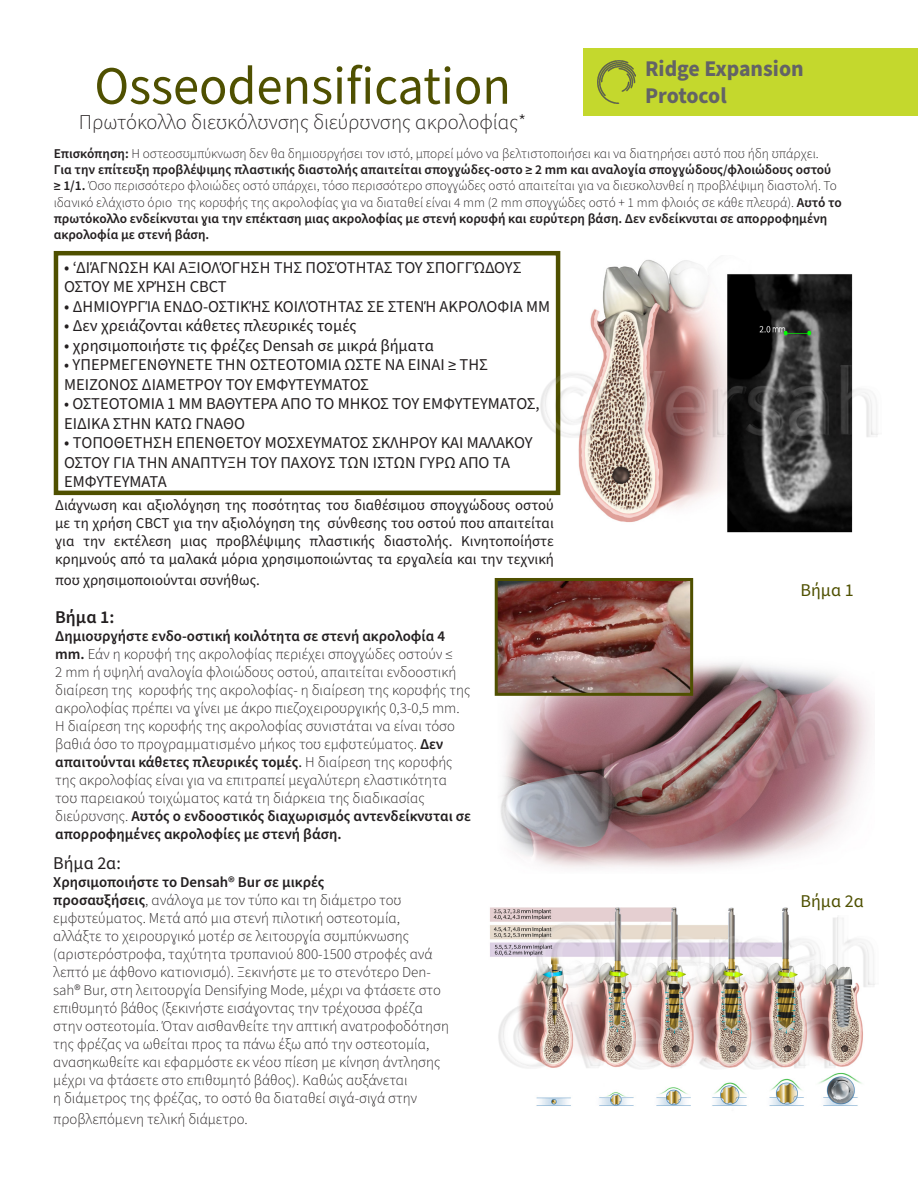
<style>
.page{position:relative;width:918px;height:1188px;background:#fff}
.page>*{position:absolute;margin:0;border:0;box-sizing:border-box;transform-origin:0 0}
.t1{font:54px "Source Sans Pro";color:#4f5000}
.t2{font:700 22.5px "Source Sans Pro";color:#636366}
.t3{font:300 21px "Source Sans Pro";color:#231f20}
.t4{font:18px "Source Sans Pro";color:#4f5000}
.t5{font:18px "Source Sans Pro";color:#231f20}
.t6{font:600 18px "Source Sans Pro";color:#231f20}
.t7{font:16.5px/19.5px "Source Sans Pro";color:#231f20}
.t8{font:300 15px/18px "Source Sans Pro";color:#231f20}
.t9{font:15px/18px "Source Sans Pro";color:#231f20;text-align:justify}
.t10{font:300 13.5px/16.2px "Source Sans Pro";color:#231f20}
.s1{font-weight:600}
.s2{font-size:17.25px}
.s3{font-weight:400}
</style>
<div class="page">
<img style="left:490px;top:907px;width:373px;height:199px">
<img style="left:494px;top:623px;width:378px;height:153px">
<img style="left:578px;top:259px;width:275px;height:274px">
<img style="left:499px;top:582px;width:190px;height:87px">
<div style="left:495px;top:578px;width:198px;height:118px;border:3px solid #4f5000"></div>
<div style="left:54px;top:251px;width:506px;height:244px;border:4px solid #4f5000"></div>
<div style="left:583px;top:48px;width:335px;height:68px;background:#c4d82d"></div>
<img style="left:598px;top:60px;width:38px;height:43px">
<img style="left:514px;top:907px;width:361px;height:97px">
<img style="left:540px;top:351px;width:338px;height:103px">
<img style="left:494px;top:669px;width:367px;height:200px">
<img style="left:490px;top:982px;width:368px;height:103px">
<p class="t1" style="left:94px;top:50px;width:418px">Osseodensification</p>
<p class="t3" style="left:79px;top:108px;width:449px">Πρωτόκολλο διευκόλυνσης διεύρυνσης ακρολοφίας*</p>
<p class="t2" style="left:645px;top:53px;width:160px">Ridge Expansion</p>
<p class="t2" style="left:645px;top:80px;width:83px">Protocol</p>
<p class="t10" style="left:54px;top:146px;width:790px"><span class="s1">Επισκόπηση:</span> Η οστεοσυμπύκνωση δεν θα δημιουργήσει τον ιστό, μπορεί μόνο να βελτιστοποιήσει και να διατηρήσει αυτό που ήδη υπάρχει.<br><span class="s1">Για την επίτευξη προβλέψιμης πλαστικής διαστολής απαιτείται σπογγώδες-οστο ≥ 2 mm και αναλογία σπογγώδους/φλοιώδους οστού<br>≥ 1/1.</span> Όσο περισσότερο φλοιώδες οστό υπάρχει, τόσο περισσότερο σπογγώδες οστό απαιτείται για να διευκολυνθεί η προβλέψιμη διαστολή. Το ιδανικό ελάχιστο όριο της κορυφής της ακρολοφίας για να διαταθεί είναι 4 mm (2 mm σπογγώδες οστό + 1 mm φλοιός σε κάθε πλευρά). <span class="s1">Αυτό το πρωτόκολλο ενδείκνυται για την επέκταση μιας ακρολοφίας με στενή κορυφή και ευρύτερη βάση. Δεν ενδείκνυται σε απορροφημένη ακρολοφία με στενή βάση.</span></p>
<p class="t7" style="left:64px;top:258px;width:459px"><span class="s2">•</span> ‘ΔΙΆΓΝΩΣΗ ΚΑΙ ΑΞΙΟΛΌΓΗΣΗ ΤΗΣ ΠΟΣΌΤΗΤΑΣ ΤΟΥ ΣΠΟΓΓΏΔΟΥΣ<br>ΟΣΤΟΥ ΜΕ ΧΡΉΣΗ CBCT</p>
<p class="t7" style="left:64px;top:297px;width:487px"><span class="s2">•</span> ΔΗΜΙΟΥΡΓΊΑ ΕΝΔΟ-ΟΣΤΙΚΉΣ ΚΟΙΛΌΤΗΤΑΣ ΣΕ ΣΤΕΝΉ ΑΚΡΟΛΟΦΙΑ MM</p>
<p class="t7" style="left:64px;top:317px;width:294px"><span class="s2">•</span> Δεν χρειάζονται κάθετες πλευρικές τομές</p>
<p class="t7" style="left:64px;top:336px;width:371px"><span class="s2">•</span> χρησιμοποιήστε τις φρέζες Densah σε μικρά βήματα</p>
<p class="t7" style="left:64px;top:356px;width:425px">• ΥΠΕΡΜΕΓΕΝΘΥΝΕΤΕ ΤΗΝ ΟΣΤΕΟΤΟΜΊΑ ΏΣΤΕ ΝΑ ΕΊ ΝΑΙ ≥ ΤΗΣ<br>ΜΕΊ ΖΟΝΟΣ ΔΙΑΜΈΤΡΟΥ ΤΟΥ ΕΜΦΥΤΕΎΜΑΤΟΣ</p>
<p class="t7" style="left:64px;top:395px;width:477px">• ΟΣΤΕΟΤΟΜΊ Α 1 MM ΒΑΘΎΤΕΡΑ ΑΠΌ ΤΟ ΜΉ ΚΟΣ ΤΟΥ ΕΜΦΥΤΕΎΜΑΤΟΣ,<br>ΕΙΔΙΚΆ ΣΤΗΝ ΚΆΤΩ ΓΝΆΘΟ</p>
<p class="t7" style="left:64px;top:434px;width:470px"><span class="s2">•</span> ΤΟΠΟΘΕΤΗΣΗ ΕΠΈΝΘΕΤΟΥ ΜΟΣΧΕΎΜΑΤΟΣ ΣΚΛΗΡΟΎ ΚΑΙ ΜΑΛΑΚΟΎ<br>ΟΣΤΟΎ ΓΙΑ ΤΗΝ ΑΝΆΠΤΥΞΗ ΤΟΥ ΠΆΧΟΥΣ ΤΩΝ ΙΣΤΏΝ ΓΎΡΩ ΑΠΌ ΤΑ<br>ΕΜΦΥΤΕΎΜΑΤΑ</p>
<p class="t9" style="left:55px;top:497px;width:500px">Διάγνωση και αξιολόγηση της ποσότητας του διαθέσιμου σπογγώδους οστού με τη χρήση CBCT για την αξιολόγηση της σύνθεσης του οστού που απαιτείται για την εκτέλεση μιας προβλέψιμης πλαστικής διαστολής. Κινητοποίήστε κρημνούς από τα μαλακά μόρια χρησιμοποιώντας τα εργαλεία και την τεχνική</p>
<p class="t9" style="left:55px;top:572px;width:206px">που χρησιμοποιούνται συνήθως.</p>
<p class="t6" style="left:55px;top:605px;width:61px">Βήμα 1:</p>
<p class="t8" style="left:55px;top:628px;width:417px"><span class="s1">Δημιουργήστε ενδο-οστική κοιλότητα σε στενή ακρολοφία 4 mm.</span> Εάν η κορυφή της ακρολοφίας περιέχει σπογγώδες οστούν ≤<br>2 mm ή υψηλή αναλογία φλοιώδους οστού, απαιτείται ενδοοστική διαίρεση της κορυφής της ακρολοφίας- η διαίρεση της κορυφής της ακρολοφίας πρέπει να γίνει με άκρο πιεζοχειρουργικής 0,3-0,5 mm.<br>Η διαίρεση της κορυφής της ακρολοφίας συνιστάται να είναι τόσο βαθιά όσο το προγραμματισμένο μήκος του εμφυτεύματος. <span class="s1">Δεν απαιτούνται κάθετες πλευρικές τομές</span><span class="s3">.</span> Η διαίρεση της κορυφής της ακρολοφίας είναι για να επιτραπεί μεγαλύτερη ελαστικότητα του παρειακού τοιχώματος κατά τη διάρκεια της διαδικασίας διεύρυνσης. <span class="s1">Αυτός ο ενδοοστικός διαχωρισμός αντενδείκνυται σε απορροφημένες ακρολοφίες με στενή βάση.</span></p>
<p class="t4" style="left:801px;top:578px;width:55px">Βήμα 1</p>
<p class="t5" style="left:53px;top:851px;width:69px">Βήμα 2α:</p>
<p class="t8" style="left:53px;top:873px;width:397px"><span class="s1">Χρησιμοποιήστε το Densah® Bur σε μικρές<br>προσαυξήσεις</span>, ανάλογα με τον τύπο και τη διάμετρο του εμφυτεύματος. Μετά από μια στενή πιλοτική οστεοτομία, αλλάξτε το χειρουργικό μοτέρ σε λειτουργία συμπύκνωσης (αριστερόστροφα, ταχύτητα τρυπανιού 800-1500 στροφές ανά λεπτό με άφθονο κατιονισμό). Ξεκινήστε με το στενότερο Den&shy;sah® Bur, στη λειτουργία Densifying Mode, μέχρι να φτάσετε στο επιθυμητό βάθος (ξεκινήστε εισάγοντας την τρέχουσα φρέζα στην οστεοτομία. Όταν αισθανθείτε την απτική ανατροφοδότηση της φρέζας να ωθείται προς τα πάνω έξω από την οστεοτομία, ανασηκωθείτε και εφαρμόστε εκ νέου πίεση με κίνηση άντλησης μέχρι να φτάσετε στο επιθυμητό βάθος). Καθώς αυξάνεται<br>η διάμετρος της φρέζας, το οστό θα διαταθεί σιγά-σιγά στην</p>
<p class="t8" style="left:53px;top:1110px;width:196px">προβλεπόμενη τελική διάμετρο.</p>
<p class="t4" style="left:801px;top:889px;width:65px">Βήμα 2α</p>
</div>
